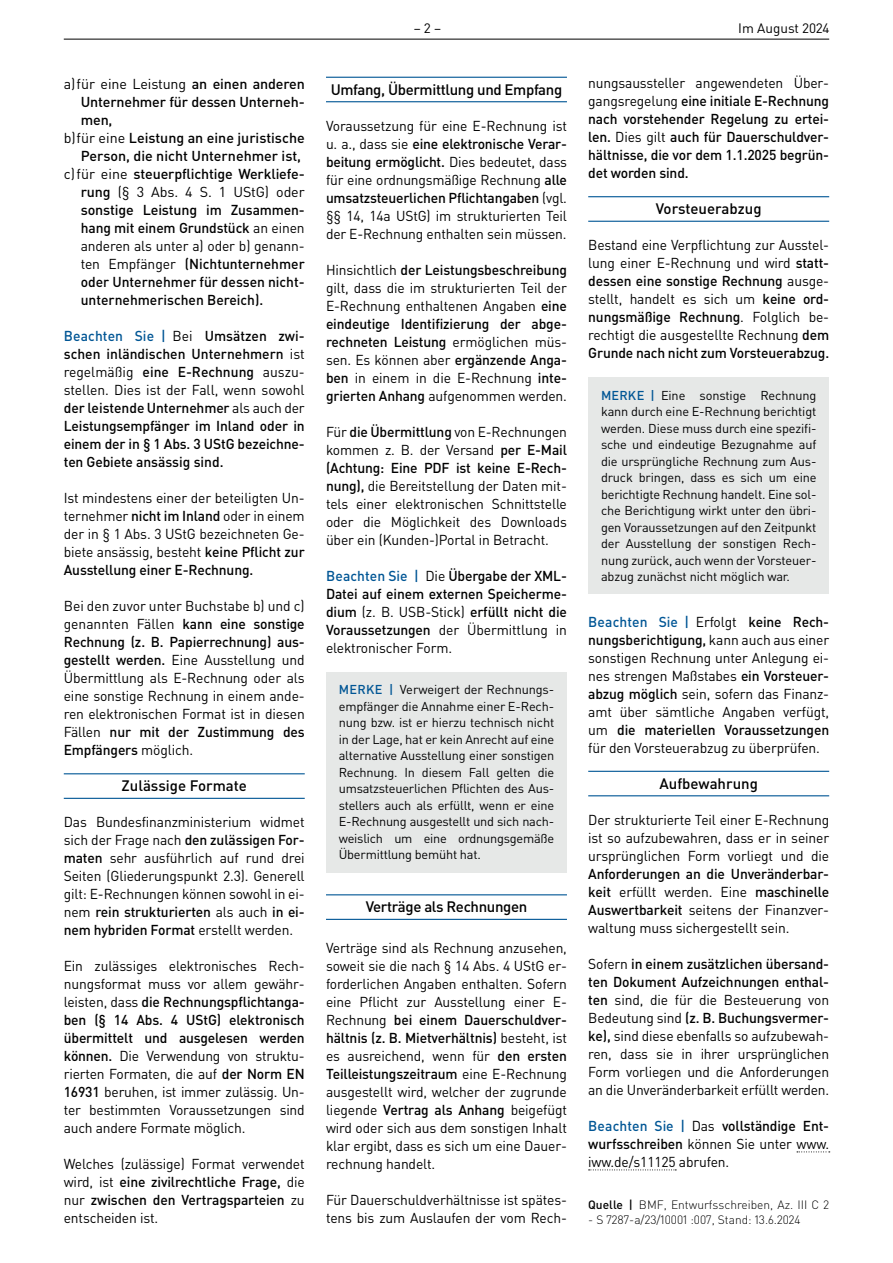
<style>
.page{position:relative;width:893px;height:1263px;background:#fff}
.page>*{position:absolute;margin:0;border:0;box-sizing:border-box;transform-origin:0 0}
.t1{font:500 15px "DIN Pro";letter-spacing:-.025em;color:#000001}
.t2{font:500 15px "DIN Pro";color:#000001}
.t3{font:14.25px/18px "DIN Pro";letter-spacing:-.01em;color:#000001;text-align:justify}
.t4{font:500 14.25px/18px "DIN Pro";letter-spacing:-.01em;color:#000001;text-align:justify}
.t5{font:13.5px "DIN Pro";color:#000001}
.t6{font:12.75px/16.5px "DIN Pro";letter-spacing:-.015em;color:#000001;text-align:justify}
.t7{font:300 12px "DIN Pro";color:#000001}
.s1{font-weight:500}
.s2{font-weight:400}
.s3{color:#015695}
.s4{font-weight:500;color:#015695}
</style>
<div class="page">
<hr style="left:64px;top:39px;width:765px;height:1px;background:#000001">
<hr style="left:64px;top:773px;width:241px;height:1px;background:#015695">
<hr style="left:64px;top:798px;width:241px;height:1px;background:#015695">
<hr style="left:326px;top:77px;width:241px;height:1px;background:#015695">
<hr style="left:326px;top:101px;width:241px;height:1px;background:#015695">
<hr style="left:326px;top:894px;width:241px;height:1px;background:#015695">
<hr style="left:326px;top:919px;width:241px;height:1px;background:#015695">
<div style="left:326px;top:672px;width:241px;height:200px;background:#e6e8e7"></div>
<hr style="left:588px;top:196px;width:241px;height:1px;background:#015695">
<hr style="left:588px;top:221px;width:241px;height:1px;background:#015695">
<hr style="left:588px;top:771px;width:241px;height:1px;background:#015695">
<hr style="left:588px;top:795px;width:241px;height:1px;background:#015695">
<svg style="left:797px;top:1151px;width:33px;height:1px"></svg>
<svg style="left:589px;top:1169px;width:87px;height:1px"></svg>
<div style="left:588px;top:377px;width:241px;height:217px;background:#e6e8e7"></div>
<p class="t3" style="left:64px;top:75px;width:242px">a)für eine Leistung <span class="s1">an einen anderen</span></p>
<p class="t4" style="left:81px;top:93px;width:225px">Unternehmer für dessen Unterneh-</p>
<p class="t4" style="left:81px;top:111px;width:33px">men,</p>
<p class="t4" style="left:64px;top:129px;width:242px"><span class="s2">b)für eine</span> Leistung an eine juristische</p>
<p class="t4" style="left:81px;top:147px;width:222px">Person, die nicht Unternehmer ist,</p>
<p class="t4" style="left:64px;top:165px;width:242px"><span class="s2">c)für eine</span> steuerpflichtige Werkliefe-</p>
<p class="t3" style="left:81px;top:183px;width:225px"><span class="s1">rung</span> (§ 3 Abs. 4 S. 1 UStG) oder</p>
<p class="t4" style="left:81px;top:201px;width:225px">sonstige Leistung im Zusammen-</p>
<p class="t4" style="left:81px;top:219px;width:225px">hang mit einem Grundstück <span class="s2">an einen</span></p>
<p class="t3" style="left:81px;top:237px;width:225px">anderen als unter a) oder b) genann-</p>
<p class="t4" style="left:81px;top:255px;width:225px"><span class="s2">ten Empfänger</span> (Nichtunternehmer</p>
<p class="t4" style="left:81px;top:273px;width:225px">oder Unternehmer für dessen nicht-</p>
<p class="t4" style="left:81px;top:291px;width:184px">unternehmerischen Bereich).</p>
<p class="t4" style="left:64px;top:327px;width:242px"><span class="s3">Beachten Sie |</span> <span class="s2">Bei</span> Umsätzen zwi&shy;schen inländischen Unternehmern <span class="s2">ist regelmäßig</span> eine E-Rechnung <span class="s2">auszu&shy;stellen. Dies ist der Fall, wenn sowohl </span>der leistende Unternehmer <span class="s2">als auch der </span>Leistungsempfänger im Inland oder in einem der in § 1 Abs. 3 UStG bezeichne&shy;ten Gebiete ansässig sind.</p>
<p class="t3" style="left:64px;top:489px;width:242px">Ist mindestens einer der beteiligten Un&shy;ternehmer <span class="s1">nicht im Inland</span> oder in einem der in § 1 Abs. 3 UStG bezeichneten Ge&shy;biete ansässig, besteht <span class="s1">keine Pflicht zur Ausstellung einer E-Rechnung.</span></p>
<p class="t3" style="left:64px;top:597px;width:242px">Bei den zuvor unter Buchstabe b) und c) genannten Fällen <span class="s1">kann eine sonstige Rechnung (z. B. Papierrechnung) aus&shy;gestellt werden.</span> Eine Ausstellung und Übermittlung als E-Rechnung oder als eine sonstige Rechnung in einem ande&shy;ren elektronischen Format ist in diesen Fällen <span class="s1">nur mit der Zustimmung des Empfängers</span> möglich.</p>
<p class="t2" style="left:122px;top:776px;width:127px">Zulässige Formate</p>
<p class="t3" style="left:64px;top:813px;width:242px">Das Bundesfinanzministerium widmet sich der Frage nach <span class="s1">den zulässigen For&shy;maten</span> sehr ausführlich auf rund drei Seiten (Gliederungspunkt 2.3). Generell gilt: E-Rechnungen können sowohl in ei&shy;nem <span class="s1">rein strukturierten</span> als auch <span class="s1">in ei&shy;nem hybriden Format</span> erstellt werden.</p>
<p class="t3" style="left:64px;top:957px;width:242px">Ein zulässiges elektronisches Rech&shy;nungsformat muss vor allem gewähr&shy;leisten, dass <span class="s1">die Rechnungspflichtanga&shy;ben (§ 14 Abs. 4 UStG) elektronisch übermittelt und ausgelesen werden können.</span> Die Verwendung von struktu&shy;rierten Formaten, die auf <span class="s1">der Norm EN 16931</span> beruhen, ist immer zulässig. Un&shy;ter bestimmten Voraussetzungen sind auch andere Formate möglich.</p>
<p class="t3" style="left:64px;top:1155px;width:242px">Welches (zulässige) Format verwendet wird, ist <span class="s1">eine zivilrechtliche Frage,</span> die nur <span class="s1">zwischen den Vertragsparteien</span> zu entscheiden ist.</p>
<p class="t5" style="left:414px;top:19px;width:29px">– 2 –</p>
<p class="t5" style="left:738px;top:19px;width:93px">Im August 2024</p>
<p class="t1" style="left:331px;top:79px;width:233px">Umfang, Übermittlung und Empfang</p>
<p class="t3" style="left:326px;top:116px;width:242px">Voraussetzung für eine E-Rechnung ist u. a., dass sie <span class="s1">eine elektronische Verar&shy;beitung ermöglicht.</span> Dies bedeutet, dass für eine ordnungsmäßige Rechnung <span class="s1">alle umsatzsteuerlichen Pflichtangaben</span> (vgl. §§ 14, 14a UStG) im strukturierten Teil der E-Rechnung enthalten sein müssen.</p>
<p class="t3" style="left:326px;top:260px;width:242px">Hinsichtlich <span class="s1">der Leistungsbeschreibung </span>gilt, dass die im strukturierten Teil der E-Rechnung enthaltenen Angaben <span class="s1">eine eindeutige Identifizierung der abge&shy;rechneten Leistung</span> ermöglichen müs&shy;sen. Es können aber <span class="s1">ergänzende Anga&shy;ben</span> in einem in die E-Rechnung <span class="s1">inte&shy;grierten Anhang</span> aufgenommen werden.</p>
<p class="t3" style="left:326px;top:422px;width:242px">Für <span class="s1">die Übermittlung</span> von E-Rechnungen kommen z. B. der Versand <span class="s1">per E-Mail (Achtung: Eine PDF ist keine E-Rech&shy;nung),</span> die Bereitstellung der Daten mit&shy;tels einer elektronischen Schnittstelle oder die Möglichkeit des Downloads über ein (Kunden-)Portal in Betracht.</p>
<p class="t4" style="left:326px;top:566px;width:242px"><span class="s3">Beachten Sie |</span> <span class="s2">Die</span> Übergabe der XML-Datei auf einem externen Speicherme&shy;dium <span class="s2">(z. B. USB-Stick)</span> erfüllt nicht die Voraussetzungen <span class="s2">der Übermittlung in elektronischer Form.</span></p>
<p class="t6" style="left:339px;top:681px;width:217px"><span class="s4">MERKE |</span> Verweigert der Rechnungs&shy;empfänger die Annahme einer E-Rech&shy;nung bzw. ist er hierzu technisch nicht in der Lage, hat er kein Anrecht auf eine alternative Ausstellung einer sonstigen Rechnung. In diesem Fall gelten die umsatzsteuerlichen Pflichten des Aus&shy;stellers auch als erfüllt, wenn er eine E-Rechnung ausgestellt und sich nach&shy;weislich um eine ordnungsgemäße Übermittlung bemüht hat.</p>
<p class="t1" style="left:366px;top:897px;width:163px">Verträge als Rechnungen</p>
<p class="t3" style="left:326px;top:938px;width:242px">Verträge sind als Rechnung anzusehen, soweit sie die nach § 14 Abs. 4 UStG er&shy;forderlichen Angaben enthalten. Sofern eine Pflicht zur Ausstellung einer E-Rechnung <span class="s1">bei einem Dauerschuldver&shy;hältnis (z. B. Mietverhältnis)</span> besteht, ist es ausreichend, wenn für <span class="s1">den ersten Teilleistungszeitraum</span> eine E-Rechnung ausgestellt wird, welcher der zugrunde liegende <span class="s1">Vertrag als Anhang</span> beigefügt wird oder sich aus dem sonstigen Inhalt klar ergibt, dass es sich um eine Dauer&shy;rechnung handelt.</p>
<p class="t3" style="left:326px;top:1190px;width:242px">Für Dauerschuldverhältnisse ist spätes&shy;tens bis zum Auslaufen der vom Rech-</p>
<p class="t4" style="left:588px;top:74px;width:242px"><span class="s2">nungsaussteller angewendeten Über&shy;gangsregelung</span> eine initiale E-Rechnung nach vorstehender Regelung zu ertei&shy;len. <span class="s2">Dies gilt</span> auch für Dauerschuldver&shy;hältnisse, die vor dem 1.1.2025 begrün&shy;det worden sind.</p>
<p class="t2" style="left:656px;top:199px;width:107px">Vorsteuerabzug</p>
<p class="t3" style="left:588px;top:236px;width:242px">Bestand eine Verpflichtung zur Ausstel&shy;lung einer E-Rechnung und wird <span class="s1">statt&shy;dessen eine sonstige Rechnung</span> ausge&shy;stellt, handelt es sich um <span class="s1">keine ord&shy;nungsmäßige Rechnung</span>. Folglich be&shy;rechtigt die ausgestellte Rechnung <span class="s1">dem Grunde nach nicht zum Vorsteuerabzug.</span></p>
<p class="t6" style="left:601px;top:386px;width:217px"><span class="s4">MERKE |</span> Eine sonstige Rechnung kann durch eine E-Rechnung berichtigt werden. Diese muss durch eine spezifi&shy;sche und eindeutige Bezugnahme auf die ursprüngliche Rechnung zum Aus&shy;druck bringen, dass es sich um eine berichtigte Rechnung handelt. Eine sol&shy;che Berichtigung wirkt unter den übri&shy;gen Voraussetzungen auf den Zeitpunkt der Ausstellung der sonstigen Rech&shy;nung zurück, auch wenn der Vorsteuer&shy;abzug zunächst nicht möglich war.</p>
<p class="t3" style="left:588px;top:612px;width:242px"><span class="s4">Beachten Sie |</span> Erfolgt <span class="s1">keine Rech&shy;nungsberichtigung,</span> kann auch aus einer sonstigen Rechnung unter Anlegung ei&shy;nes strengen Maßstabes <span class="s1">ein Vorsteuer&shy;abzug möglich</span> sein, sofern das Finanz&shy;amt über sämtliche Angaben verfügt, um <span class="s1">die materiellen Voraussetzungen </span>für den Vorsteuerabzug zu überprüfen.</p>
<p class="t2" style="left:659px;top:773px;width:100px">Aufbewahrung</p>
<p class="t3" style="left:588px;top:810px;width:242px">Der strukturierte Teil einer E-Rechnung ist so aufzubewahren, dass er in seiner ursprünglichen Form vorliegt und die</p>
<p class="t3" style="left:588px;top:864px;width:242px"><span class="s1">Anforderungen an die Unveränderbar&shy;keit</span> erfüllt werden. Eine <span class="s1">maschinelle Auswertbarkeit</span> seitens der Finanzver&shy;waltung muss sichergestellt sein.</p>
<p class="t3" style="left:588px;top:954px;width:242px">Sofern <span class="s1">in einem zusätzlichen übersand&shy;ten Dokument Aufzeichnungen enthal&shy;ten</span> sind, die für die Besteuerung von Bedeutung sind <span class="s1">(z. B. Buchungsvermer&shy;ke),</span> sind diese ebenfalls so aufzubewah&shy;ren, dass sie in ihrer ursprünglichen Form vorliegen und die Anforderungen an die Unveränderbarkeit erfüllt werden.</p>
<p class="t3" style="left:588px;top:1116px;width:242px"><span class="s4">Beachten Sie |</span> Das <span class="s1">vollständige Ent&shy;wurfsschreiben</span> können Sie unter www. iww.de/s11125 abrufen.</p>
<p class="t7" style="left:588px;top:1196px;width:242px"><span class="s1">Quelle |</span> BMF, Entwurfsschreiben, Az. III C 2</p>
<p class="t7" style="left:588px;top:1211px;width:214px">- S 7287-a/23/10001 :007, Stand: 13.6.2024</p>
</div>
